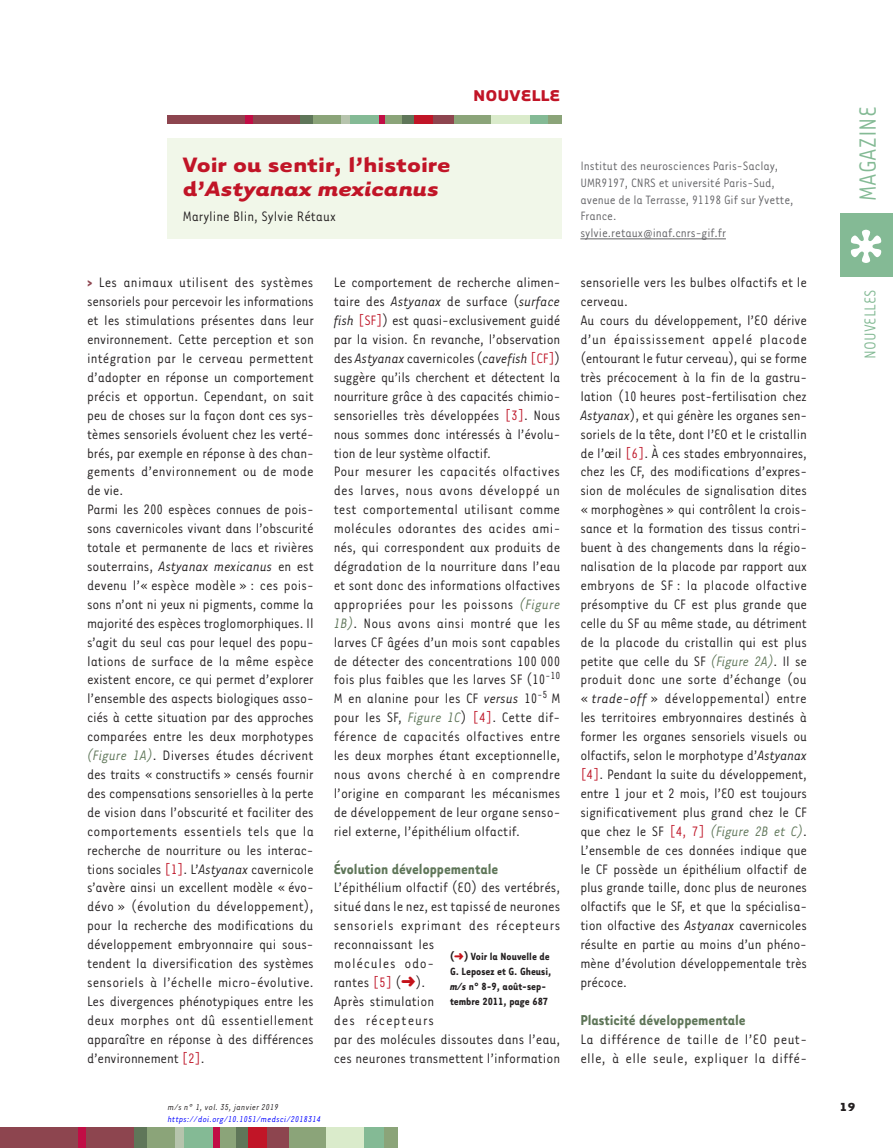
<style>
.page{position:relative;width:893px;height:1148px;background:#fff}
.page>*{position:absolute;margin:0;border:0;box-sizing:border-box;transform-origin:0 0}
.t1{font:27px "Tarzana Narrow";color:#84ba95}
.t2{font:700 24px/24px "Tarzana Wide";color:#c11527}
.t3{font:18px "Tarzana Narrow";color:#84ba95}
.t4{font:700 18px "Tarzana Wide";color:#c11527}
.t5{font:700 16.5px "Tarzana Narrow";color:#5f7659}
.t6{font:15.75px/18.9px "Tarzana Narrow";letter-spacing:-.005em;color:#231f20}
.t7{font:15.75px/18.9px "Tarzana Narrow";letter-spacing:.02em;color:#231f20}
.t8{font:13.95px/17px "Tarzana Narrow";color:#636366}
.t9{font:700 13.5px "Tarzana Wide";color:#231f20}
.t10{font:700 12px/15px "Tarzana Narrow";color:#231f20}
.t11{font:italic 9.75px "Tarzana Narrow";letter-spacing:.025em;color:#00f}
.t12{font:italic 9.75px "Tarzana Narrow";letter-spacing:.025em;color:#231f20}
.s1{font-style:italic}
.s2{font-weight:700;color:#8d454f}
.s3{font-style:italic;color:#5f7659}
.s4{color:#bf182a}
.s5{color:#c4121a}
</style>
<div class="page">
<div style="left:1px;top:1127px;width:134px;height:21px;background:#8d454f"></div>
<div style="left:235px;top:1127px;width:14px;height:21px;background:#5f7659"></div>
<div style="left:79px;top:1127px;width:7px;height:21px;background:#c10d45"></div>
<div style="left:134px;top:1127px;width:22px;height:21px;background:#5f7659"></div>
<div style="left:147px;top:1127px;width:30px;height:21px;background:#8ba479"></div>
<div style="left:176px;top:1127px;width:8px;height:21px;background:#b6c4ad"></div>
<div style="left:184px;top:1127px;width:29px;height:21px;background:#84ba95"></div>
<div style="left:218px;top:1127px;width:18px;height:21px;background:#8ba479"></div>
<div style="left:213px;top:1127px;width:6px;height:21px;background:#c10d45"></div>
<div style="left:249px;top:1127px;width:27px;height:21px;background:#c11527"></div>
<div style="left:287px;top:1127px;width:39px;height:21px;background:#8ba479"></div>
<div style="left:267px;top:1127px;width:21px;height:21px;background:#8d454f"></div>
<div style="left:326px;top:1127px;width:39px;height:21px;background:#daebcb"></div>
<div style="left:365px;top:1127px;width:20px;height:21px;background:#84ba95"></div>
<div style="left:384px;top:1127px;width:14px;height:21px;background:#8ba479"></div>
<div style="left:840px;top:213px;width:53px;height:64px;background:#84ba95"></div>
<svg style="left:851px;top:230px;width:30px;height:33px"></svg>
<div style="left:168px;top:115px;width:133px;height:8px;background:#8d454f"></div>
<div style="left:300px;top:115px;width:27px;height:8px;background:#5f7659"></div>
<div style="left:401px;top:115px;width:13px;height:8px;background:#5f7659"></div>
<div style="left:314px;top:115px;width:29px;height:8px;background:#8ba479"></div>
<div style="left:350px;top:115px;width:29px;height:8px;background:#84ba95"></div>
<div style="left:529px;top:115px;width:20px;height:8px;background:#84ba95"></div>
<div style="left:383px;top:115px;width:19px;height:8px;background:#8ba479"></div>
<div style="left:548px;top:115px;width:14px;height:8px;background:#8ba479"></div>
<div style="left:452px;top:115px;width:39px;height:8px;background:#8ba479"></div>
<div style="left:491px;top:115px;width:38px;height:8px;background:#daebcb"></div>
<div style="left:342px;top:115px;width:8px;height:8px;background:#b6c4ad"></div>
<div style="left:245px;top:115px;width:7px;height:8px;background:#c10d45"></div>
<div style="left:379px;top:115px;width:6px;height:8px;background:#c10d45"></div>
<div style="left:414px;top:115px;width:27px;height:8px;background:#c11527"></div>
<div style="left:433px;top:115px;width:20px;height:8px;background:#8d454f"></div>
<div style="left:168px;top:138px;width:394px;height:101px;background:#f1f7e9"></div>
<hr style="left:580px;top:239px;width:146px;height:1px;background:#636366">
<p class="t4" style="left:473px;top:83px;width:89px">NOUVELLE</p>
<h2 class="t2" style="left:183px;top:151px;width:270px">Voir ou sentir, l’histoire d’<span class="s1">Astyanax mexicanus</span></h2>
<p class="t6" style="left:183px;top:206px;width:155px">Maryline Blin, Sylvie Rétaux</p>
<p class="t6" style="left:87px;top:272px;width:228px"><span class="s2">&gt;</span> Les animaux utilisent des systèmes sensoriels pour percevoir les informations et les stimulations présentes dans leur environnement. Cette perception et son intégration par le cerveau permettent d’adopter en réponse un comportement précis et opportun. Cependant, on sait peu de choses sur la façon dont ces sys&shy;tèmes sensoriels évoluent chez les verté&shy;brés, par exemple en réponse à des chan&shy;gements d’environnement ou de mode de vie.<br>Parmi les 200 espèces connues de pois&shy;sons cavernicoles vivant dans l’obscurité totale et permanente de lacs et rivières souterrains, <span class="s1">Astyanax mexicanus</span> en est devenu l’« espèce modèle » : ces pois&shy;sons n’ont ni yeux ni pigments, comme la majorité des espèces troglomorphiques. Il s’agit du seul cas pour lequel des popu&shy;lations de surface de la même espèce existent encore, ce qui permet d’explorer l’ensemble des aspects biologiques asso&shy;ciés à cette situation par des approches comparées entre les deux morphotypes <span class="s3">(Figure 1A)</span>. Diverses études décrivent des traits « constructifs » censés fournir des compensations sensorielles à la perte de vision dans l’obscurité et faciliter des comportements essentiels tels que la recherche de nourriture ou les interac&shy;tions sociales <span class="s4">[1]</span>. L’<span class="s1">Astyanax</span> cavernicole s’avère ainsi un excellent modèle « évo&shy;dévo » (évolution du développement), pour la recherche des modifications du développement embryonnaire qui sous&shy;tendent la diversification des systèmes sensoriels à l’échelle micro-évolutive.<br>Les divergences phénotypiques entre les deux morphes ont dû essentiellement apparaître en réponse à des différences d’environnement <span class="s4">[2]</span>.</p>
<p class="t6" style="left:334px;top:272px;width:228px">Le comportement de recherche alimen&shy;taire des <span class="s1">Astyanax</span> de surface (<span class="s1">surface fish</span> <span class="s4">[SF]</span>) est quasi-exclusivement guidé par la vision. En revanche, l’observation des <span class="s1">Astyanax</span> cavernicoles (<span class="s1">cavefish</span> <span class="s4">[CF]</span>) suggère qu’ils cherchent et détectent la nourriture grâce à des capacités chimio&shy;sensorielles très développées <span class="s4">[3]</span>. Nous nous sommes donc intéressés à l’évolu&shy;tion de leur système olfactif.<br>Pour mesurer les capacités olfactives des larves, nous avons développé un test comportemental utilisant comme molécules odorantes des acides ami&shy;nés, qui correspondent aux produits de dégradation de la nourriture dans l’eau et sont donc des informations olfactives appropriées pour les poissons <span class="s3">(Figure 1B)</span>. Nous avons ainsi montré que les larves CF âgées d’un mois sont capables de détecter des concentrations 100 000 fois plus faibles que les larves SF (10<sup>-10<br></sup>M en alanine pour les CF <span class="s1">versus</span> 10<sup>-5</sup> M pour les SF, <span class="s3">Figure 1C</span>) <span class="s4">[4]</span>. Cette dif&shy;férence de capacités olfactives entre les deux morphes étant exceptionnelle, nous avons cherché à en comprendre l’origine en comparant les mécanismes de développement de leur organe senso&shy;riel externe, l’épithélium olfactif.</p>
<p class="t5" style="left:334px;top:858px;width:166px">Évolution développementale</p>
<p class="t6" style="left:334px;top:877px;width:228px">L’épithélium olfactif (EO) des vertébrés, situé dans le nez, est tapissé de neurones sensoriels exprimant des récepteurs reconnaissant les<br>molécules odo-<br>rantes <span class="s4">[5]</span> (<span class="s5">➜</span>).<br>Après stimulation<br>des récepteurs<br>par des molécules dissoutes dans l’eau, ces neurones transmettent l’information</p>
<p class="t10" style="left:450px;top:948px;width:103px">(<span class="s5">➜</span>) Voir la Nouvelle de<br>G. Leposez et G. Gheusi, <span class="s1">m/s</span> n° 8-9, août-sep&shy;tembre 2011, page 687</p>
<p class="t8" style="left:580px;top:156px;width:215px">Institut des neurosciences Paris-Saclay, UMR9197, CNRS et université Paris-Sud, avenue de la Terrasse, 91198 Gif sur Yvette, France.<br>sylvie.retaux@inaf.cnrs-gif.fr</p>
<p class="t6" style="left:580px;top:272px;width:228px">sensorielle vers les bulbes olfactifs et le cerveau.<br>Au cours du développement, l’EO dérive d’un épaississement appelé placode (entourant le futur cerveau), qui se forme très précocement à la fin de la gastru&shy;lation (10 heures post-fertilisation chez <span class="s1">Astyanax</span>), et qui génère les organes sen&shy;soriels de la tête, dont l’EO et le cristallin de l’œil <span class="s4">[6]</span>. À ces stades embryonnaires, chez les CF, des modifications d’expres&shy;sion de molécules de signalisation dites « morphogènes » qui contrôlent la crois&shy;sance et la formation des tissus contri&shy;buent à des changements dans la régio&shy;nalisation de la placode par rapport aux embryons de SF : la placode olfactive présomptive du CF est plus grande que celle du SF au même stade, au détriment de la placode du cristallin qui est plus petite que celle du SF <span class="s3">(Figure 2A)</span>. Il se produit donc une sorte d’échange (ou « <span class="s1">trade-off</span> » développemental) entre les territoires embryonnaires destinés à former les organes sensoriels visuels ou olfactifs, selon le morphotype d’<span class="s1">Astyanax </span><span class="s4">[4]</span>. Pendant la suite du développement, entre 1 jour et 2 mois, l’EO est toujours significativement plus grand chez le CF que chez le SF <span class="s4">[4, 7]</span> <span class="s3">(Figure 2B et C)</span>.<br>L’ensemble de ces données indique que le CF possède un épithélium olfactif de plus grande taille, donc plus de neurones olfactifs que le SF, et que la spécialisa&shy;tion olfactive des <span class="s1">Astyanax</span> cavernicoles résulte en partie au moins d’un phéno&shy;mène d’évolution développementale très précoce.</p>
<p class="t5" style="left:580px;top:1009px;width:167px">Plasticité développementale</p>
<p class="t7" style="left:580px;top:1028px;width:228px">La différence de taille de l’EO peut&shy;elle, à elle seule, expliquer la diffé-</p>
<h1 class="t1" style="left:851px;top:201px;width:96px;rotate:-90deg">MAGAZINE</h1>
<p class="t3" style="left:859px;top:359px;width:70px;rotate:-90deg">NOUVELLES</p>
<p class="t12" style="left:168px;top:1101px;width:112px">m/s n° 1, vol. 35, janvier 2019</p>
<p class="t9" style="left:839px;top:1097px;width:18px">19</p>
<p class="t11" style="left:168px;top:1112px;width:155px">https://doi.org/10.1051/medsci/2018314</p>
</div>
